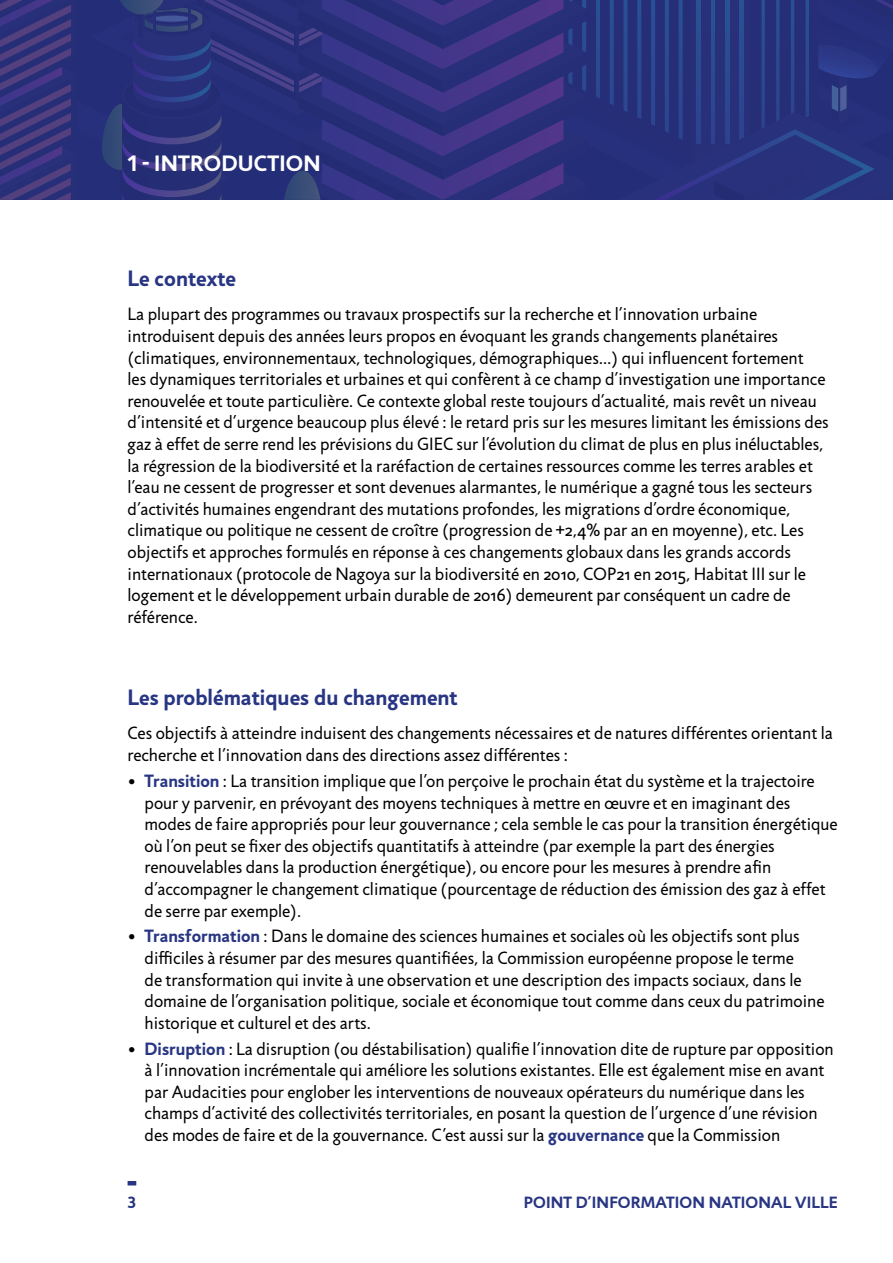
<style>
.page{position:relative;width:893px;height:1263px;background:#fff}
.page>*{position:absolute;margin:0;border:0;box-sizing:border-box;transform-origin:0 0}
.t1{font:700 22.5px "Jigsaw";color:#283583}
.t2{font:700 22.5px "Jigsaw";color:#fff}
.t3{font:18px/21.6px "Jigsaw";color:#000}
.t4{font:700 16.5px "Jigsaw";letter-spacing:.01em;color:#283583}
.s1{font-weight:700;color:#283583}
</style>
<div class="page">
<svg style="left:0;top:0;width:893px;height:200px;background:#2c327c"></svg>
<svg style="left:128px;top:1181px;width:8px;height:4px"></svg>
<p class="t2" style="left:128px;top:150px;width:49px">1 - Introduction</p>
<p class="t1" style="left:128px;top:265px;width:110px">Le contexte</p>
<p class="t3" style="left:128px;top:303px;width:703px">La plupart des programmes ou travaux prospectifs sur la recherche et l’innovation urbaine introduisent depuis des années leurs propos en évoquant les grands changements planétaires (climatiques, environnementaux, technologiques, démographiques…) qui influencent fortement<br>les dynamiques territoriales et urbaines et qui confèrent à ce champ d’investigation une importance renouvelée et toute particulière. Ce contexte global reste toujours d’actualité, mais revêt un niveau d’intensité et d’urgence beaucoup plus élevé : le retard pris sur les mesures limitant les émissions des gaz à effet de serre rend les prévisions du GIEC sur l’évolution du climat de plus en plus inéluctables, la régression de la biodiversité et la raréfaction de certaines ressources comme les terres arables et l’eau ne cessent de progresser et sont devenues alarmantes, le numérique a gagné tous les secteurs d’activités humaines engendrant des mutations profondes, les migrations d’ordre économique, climatique ou politique ne cessent de croître (progression de +2,4% par an en moyenne), etc. Les objectifs et approches formulés en réponse à ces changements globaux dans les grands accords internationaux (protocole de Nagoya sur la biodiversité en 2010, COP21 en 2015, Habitat III sur le logement et le développement urbain durable de 2016) demeurent par conséquent un cadre de référence.</p>
<p class="t1" style="left:128px;top:684px;width:332px">Les problématiques du changement</p>
<p class="t3" style="left:128px;top:723px;width:707px">Ces objectifs à atteindre induisent des changements nécessaires et de natures différentes orientant la recherche et l’innovation dans des directions assez différentes :</p>
<p class="t3" style="left:145px;top:770px;width:695px;text-indent:-17px">• <span class="s1">Transition</span> : La transition implique que l’on perçoive le prochain état du système et la trajectoire pour y parvenir, en prévoyant des moyens techniques à mettre en œuvre et en imaginant des modes de faire appropriés pour leur gouvernance ; cela semble le cas pour la transition énergétique où l’on peut se fixer des objectifs quantitatifs à atteindre (par exemple la part des énergies renouvelables dans la production énergétique), ou encore pour les mesures à prendre afin d’accompagner le changement climatique (pourcentage de réduction des émission des gaz à effet de serre par exemple).</p>
<p class="t3" style="left:145px;top:925px;width:681px;text-indent:-17px">• <span class="s1">Transformation</span> : Dans le domaine des sciences humaines et sociales où les objectifs sont plus difficiles à résumer par des mesures quantifiées, la Commission européenne propose le terme<br>de transformation qui invite à une observation et une description des impacts sociaux, dans le domaine de l’organisation politique, sociale et économique tout comme dans ceux du patrimoine historique et culturel et des arts.</p>
<p class="t3" style="left:145px;top:1038px;width:691px;text-indent:-17px">• <span class="s1">Disruption</span> : La disruption (ou déstabilisation) qualifie l’innovation dite de rupture par opposition à l’innovation incrémentale qui améliore les solutions existantes. Elle est également mise en avant par Audacities pour englober les interventions de nouveaux opérateurs du numérique dans les champs d’activité des collectivités territoriales, en posant la question de l’urgence d’une révision des modes de faire et de la gouvernance. C’est aussi sur la <span class="s1">gouvernance</span> que la Commission</p>
<p class="t4" style="left:128px;top:1192px;width:10px">3</p>
<p class="t4" style="left:524px;top:1192px;width:315px">POINT D’INFORMATION NATIONAL VILLE</p>
</div>
